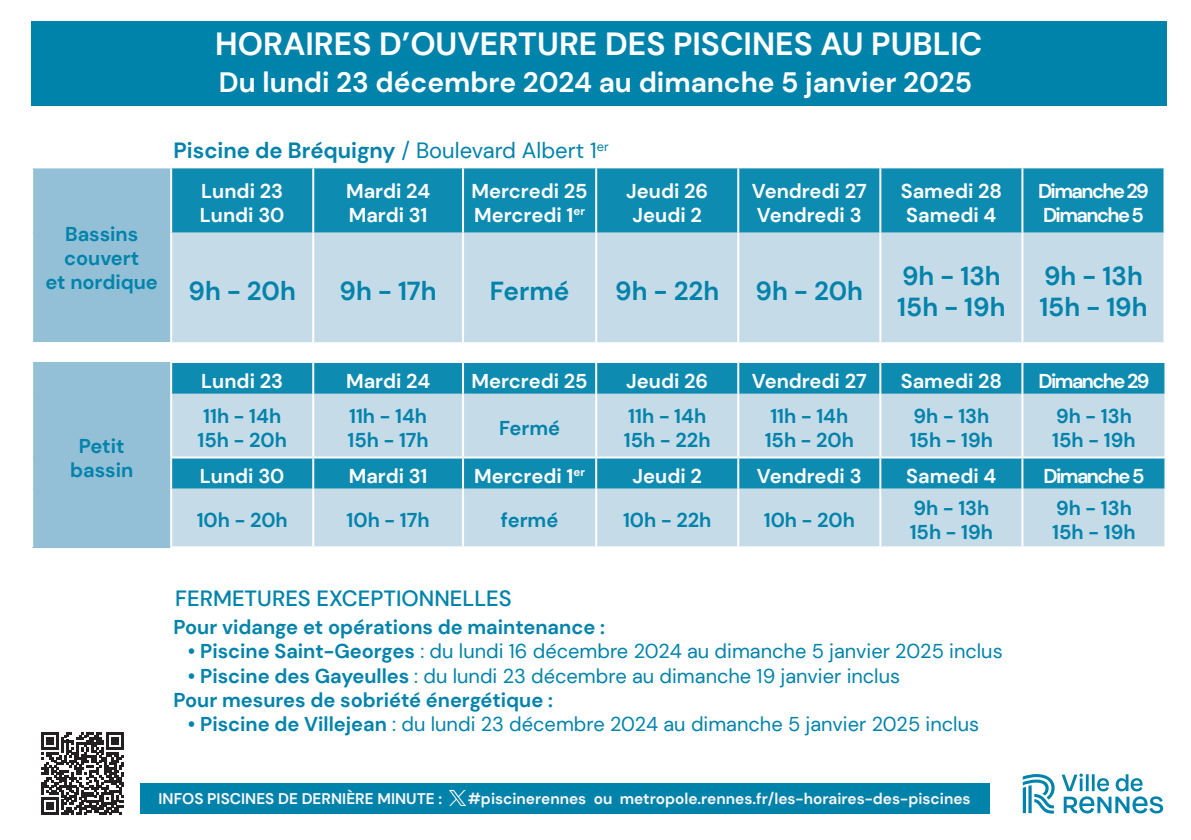
<style>
.page{position:relative;width:1191px;height:840px;background:#fff}
.page>*{position:absolute;margin:0;border:0;box-sizing:border-box;transform-origin:0 0}
.t1{font:700 32px "DM Sans";color:#fff}
.t2{font:700 28px "DM Sans";color:#fff}
.t3{font:700 26px "DM Sans";color:#0083ab}
.t4{font:700 22px "DM Sans";color:#0083ab}
.t5{font:500 22px "DM Sans";color:#0083ab}
.t6{font:700 20px/24px "DM Sans";color:#0083ab;text-align:center}
.t7{font:20px "DM Sans";color:#0083ab}
.t8{font:700 20px/24px "DM Sans";color:#fff}
.t9{font:700 20px/24px "DM Sans";letter-spacing:-.08em;color:#fff}
.t10{font:700 15.4px "DM Sans";color:#f8f6f7}
.s1{font-weight:400}
.s2{font-weight:700}
</style>
<div class="page">
<div style="left:31px;top:21px;width:1135px;height:85px;background:#0083ab"></div>
<div style="left:32px;top:167px;width:139px;height:175px;background:#94c0d7"></div>
<div style="left:172px;top:168px;width:991px;height:64px;background:#0e8bb1"></div>
<div style="left:172px;top:232px;width:991px;height:110px;background:#c6dbe8"></div>
<hr style="left:31px;top:166px;width:140px;height:2px;background:#fff">
<hr style="left:31px;top:168px;width:2px;height:64px;background:#fff">
<hr style="left:170px;top:168px;width:2px;height:64px;background:#fff">
<hr style="left:312px;top:168px;width:2px;height:64px;background:#fff">
<hr style="left:462px;top:168px;width:2px;height:64px;background:#fff">
<hr style="left:595px;top:168px;width:2px;height:64px;background:#fff">
<hr style="left:737px;top:168px;width:2px;height:64px;background:#fff">
<hr style="left:879px;top:168px;width:2px;height:64px;background:#fff">
<hr style="left:1021px;top:168px;width:2px;height:64px;background:#fff">
<hr style="left:31px;top:232px;width:2px;height:110px;background:#fff">
<hr style="left:170px;top:232px;width:2px;height:110px;background:#fff">
<hr style="left:312px;top:232px;width:2px;height:110px;background:#fff">
<hr style="left:462px;top:232px;width:2px;height:110px;background:#fff">
<hr style="left:595px;top:232px;width:2px;height:110px;background:#fff">
<hr style="left:737px;top:232px;width:2px;height:110px;background:#fff">
<hr style="left:879px;top:232px;width:2px;height:110px;background:#fff">
<hr style="left:1021px;top:232px;width:2px;height:110px;background:#fff">
<svg style="left:1061px;top:773px;width:102px;height:40px"></svg>
<svg style="left:1022px;top:774px;width:32px;height:39px"></svg>
<div style="left:140px;top:782px;width:849px;height:31px;background:#0083ab"></div>
<svg style="left:41px;top:732px;width:83px;height:82px"></svg>
<img style="left:450px;top:790px;width:15px;height:15px">
<div style="left:32px;top:362px;width:139px;height:185px;background:#94c0d7"></div>
<div style="left:172px;top:363px;width:992px;height:30px;background:#0e8bb1"></div>
<svg style="left:172px;top:393px;width:992px;height:153px;background:#a1cbdd"></svg>
<hr style="left:170px;top:361px;width:143px;height:2px;background:#fff">
<hr style="left:312px;top:363px;width:2px;height:30px;background:#fff">
<hr style="left:462px;top:363px;width:2px;height:30px;background:#fff">
<hr style="left:595px;top:363px;width:2px;height:30px;background:#fff">
<hr style="left:737px;top:363px;width:2px;height:30px;background:#fff">
<hr style="left:879px;top:363px;width:2px;height:30px;background:#fff">
<hr style="left:1021px;top:363px;width:2px;height:30px;background:#fff">
<hr style="left:312px;top:393px;width:2px;height:63px;background:#fff">
<hr style="left:462px;top:393px;width:2px;height:63px;background:#fff">
<hr style="left:595px;top:393px;width:2px;height:63px;background:#fff">
<hr style="left:737px;top:393px;width:2px;height:63px;background:#fff">
<hr style="left:879px;top:393px;width:2px;height:63px;background:#fff">
<hr style="left:1021px;top:393px;width:2px;height:63px;background:#fff">
<hr style="left:170px;top:456px;width:143px;height:2px;background:#fff">
<hr style="left:313px;top:456px;width:150px;height:2px;background:#fff">
<hr style="left:312px;top:458px;width:2px;height:30px;background:#fff">
<hr style="left:463px;top:456px;width:133px;height:2px;background:#fff">
<hr style="left:462px;top:458px;width:2px;height:30px;background:#fff">
<hr style="left:596px;top:456px;width:142px;height:2px;background:#fff">
<hr style="left:595px;top:458px;width:2px;height:30px;background:#fff">
<hr style="left:738px;top:456px;width:142px;height:2px;background:#fff">
<hr style="left:737px;top:458px;width:2px;height:30px;background:#fff">
<hr style="left:880px;top:456px;width:142px;height:2px;background:#fff">
<hr style="left:879px;top:458px;width:2px;height:30px;background:#fff">
<hr style="left:1022px;top:456px;width:144px;height:2px;background:#fff">
<hr style="left:1021px;top:458px;width:2px;height:30px;background:#fff">
<hr style="left:312px;top:488px;width:2px;height:58px;background:#fff">
<hr style="left:462px;top:488px;width:2px;height:58px;background:#fff">
<hr style="left:595px;top:488px;width:2px;height:58px;background:#fff">
<hr style="left:737px;top:488px;width:2px;height:58px;background:#fff">
<hr style="left:879px;top:488px;width:2px;height:58px;background:#fff">
<hr style="left:1021px;top:488px;width:2px;height:58px;background:#fff">
<hr style="left:170px;top:546px;width:143px;height:2px;background:#fff">
<hr style="left:31px;top:362px;width:2px;height:31px;background:#fff">
<hr style="left:31px;top:393px;width:2px;height:64px;background:#fff">
<hr style="left:31px;top:457px;width:2px;height:31px;background:#fff">
<hr style="left:31px;top:488px;width:2px;height:59px;background:#fff">
<hr style="left:170px;top:363px;width:2px;height:30px;background:#fff">
<hr style="left:170px;top:393px;width:2px;height:63px;background:#fff">
<hr style="left:170px;top:458px;width:2px;height:30px;background:#fff">
<hr style="left:170px;top:488px;width:2px;height:58px;background:#fff">
<p class="t1" style="left:215px;top:24px;width:768px">HORAIRES D’OUVERTURE DES PISCINES AU PUBLIC</p>
<p class="t2" style="left:219px;top:64px;width:755px">Du lundi 23 décembre 2024 au dimanche 5 janvier 2025</p>
<p class="t4" style="left:173px;top:136px;width:437px">Piscine de Bréquigny <span class="s1">/ Boulevard Albert 1</span><sup>er</sup></p>
<p class="t6" style="left:45px;top:221px;width:114px">Bassins couvert<br>et nordique</p>
<p class="t8" style="left:201px;top:179px;width:83px">Lundi 23</p>
<p class="t8" style="left:200px;top:203px;width:86px">Lundi 30</p>
<p class="t8" style="left:346px;top:179px;width:86px">Mardi 24<br>Mardi 31</p>
<p class="t8" style="left:471px;top:179px;width:118px">Mercredi 25<br>Mercredi 1<sup>er</sup></p>
<p class="t8" style="left:626px;top:179px;width:83px;text-align:center">Jeudi 26<br>Jeudi 2</p>
<p class="t8" style="left:752px;top:179px;width:116px">Vendredi 27<br>Vendredi 3</p>
<p class="t8" style="left:900px;top:179px;width:103px">Samedi 28<br>Samedi 4</p>
<p class="t9" style="left:1038px;top:179px;width:112px">Dimanche 29<br>Dimanche 5</p>
<p class="t3" style="left:188px;top:275px;width:109px">9h - 20h</p>
<p class="t3" style="left:339px;top:275px;width:99px">9h - 17h</p>
<p class="t3" style="left:490px;top:275px;width:81px">Fermé</p>
<p class="t3" style="left:615px;top:275px;width:105px">9h - 22h</p>
<p class="t3" style="left:755px;top:275px;width:109px">9h - 20h</p>
<p class="t3" style="left:902px;top:259px;width:100px">9h - 13h</p>
<p class="t3" style="left:897px;top:290px;width:110px">15h - 19h</p>
<p class="t3" style="left:1044px;top:259px;width:100px">9h - 13h</p>
<p class="t3" style="left:1039px;top:290px;width:110px">15h - 19h</p>
<p class="t6" style="left:70px;top:433px;width:65px">Petit bassin</p>
<p class="t8" style="left:201px;top:368px;width:83px">Lundi 23</p>
<p class="t8" style="left:346px;top:368px;width:86px">Mardi 24</p>
<p class="t8" style="left:471px;top:368px;width:118px">Mercredi 25</p>
<p class="t8" style="left:626px;top:368px;width:83px">Jeudi 26</p>
<p class="t8" style="left:752px;top:368px;width:116px">Vendredi 27</p>
<p class="t8" style="left:900px;top:368px;width:103px">Samedi 28</p>
<p class="t9" style="left:1038px;top:368px;width:112px">Dimanche 29</p>
<p class="t6" style="left:203px;top:404px;width:79px">11h - 14h</p>
<p class="t6" style="left:198px;top:428px;width:91px">15h - 20h</p>
<p class="t6" style="left:349px;top:404px;width:79px">11h - 14h</p>
<p class="t6" style="left:347px;top:428px;width:83px">15h - 17h</p>
<p class="t6" style="left:628px;top:404px;width:79px">11h - 14h</p>
<p class="t6" style="left:624px;top:428px;width:88px">15h - 22h</p>
<p class="t6" style="left:770px;top:404px;width:79px">11h - 14h</p>
<p class="t6" style="left:764px;top:428px;width:91px">15h - 20h</p>
<p class="t6" style="left:913px;top:404px;width:77px">9h - 13h</p>
<p class="t6" style="left:909px;top:428px;width:85px">15h - 19h</p>
<p class="t6" style="left:1056px;top:404px;width:77px">9h - 13h</p>
<p class="t6" style="left:1052px;top:428px;width:85px">15h - 19h</p>
<p class="t6" style="left:499px;top:416px;width:63px">Fermé</p>
<p class="t8" style="left:200px;top:464px;width:86px">Lundi 30</p>
<p class="t8" style="left:349px;top:464px;width:80px">Mardi 31</p>
<p class="t8" style="left:474px;top:464px;width:112px">Mercredi 1<sup>er</sup></p>
<p class="t8" style="left:632px;top:464px;width:71px">Jeudi 2</p>
<p class="t8" style="left:757px;top:464px;width:106px">Vendredi 3</p>
<p class="t8" style="left:906px;top:464px;width:92px">Samedi 4</p>
<p class="t9" style="left:1043px;top:464px;width:102px">Dimanche 5</p>
<p class="t6" style="left:197px;top:508px;width:92px">10h - 20h</p>
<p class="t6" style="left:346px;top:508px;width:85px">10h - 17h</p>
<p class="t6" style="left:501px;top:508px;width:59px">fermé</p>
<p class="t6" style="left:623px;top:508px;width:90px">10h - 22h</p>
<p class="t6" style="left:764px;top:508px;width:92px">10h - 20h</p>
<p class="t6" style="left:913px;top:496px;width:77px">9h - 13h</p>
<p class="t6" style="left:909px;top:520px;width:85px">15h - 19h</p>
<p class="t6" style="left:1056px;top:496px;width:77px">9h - 13h</p>
<p class="t6" style="left:1052px;top:520px;width:85px">15h - 19h</p>
<p class="t5" style="left:175px;top:584px;width:338px">FERMETURES EXCEPTIONNELLES</p>
<p class="t6" style="left:173px;top:615px;width:433px">Pour vidange et opérations de maintenance :</p>
<p class="t7" style="left:188px;top:638px;width:816px"><span class="s2">• Piscine Saint-Georges</span> : du lundi 16 décembre 2024 au dimanche 5 janvier 2025 inclus</p>
<p class="t7" style="left:188px;top:662px;width:714px"><span class="s2">• Piscine des Gayeulles</span> : du lundi 23 décembre au dimanche 19 janvier inclus</p>
<p class="t6" style="left:173px;top:687px;width:381px">Pour mesures de sobriété énergétique :</p>
<p class="t7" style="left:188px;top:710px;width:792px"><span class="s2">• Piscine de Villejean</span> : du lundi 23 décembre 2024 au dimanche 5 janvier 2025 inclus</p>
<p class="t10" style="left:159px;top:788px;width:285px">INFOS PISCINES DE DERNIÈRE MINUTE :</p>
<p class="t10" style="left:468px;top:788px;width:504px">#piscinerennes ou metropole.rennes.fr/les-horaires-des-piscines</p>
</div>
